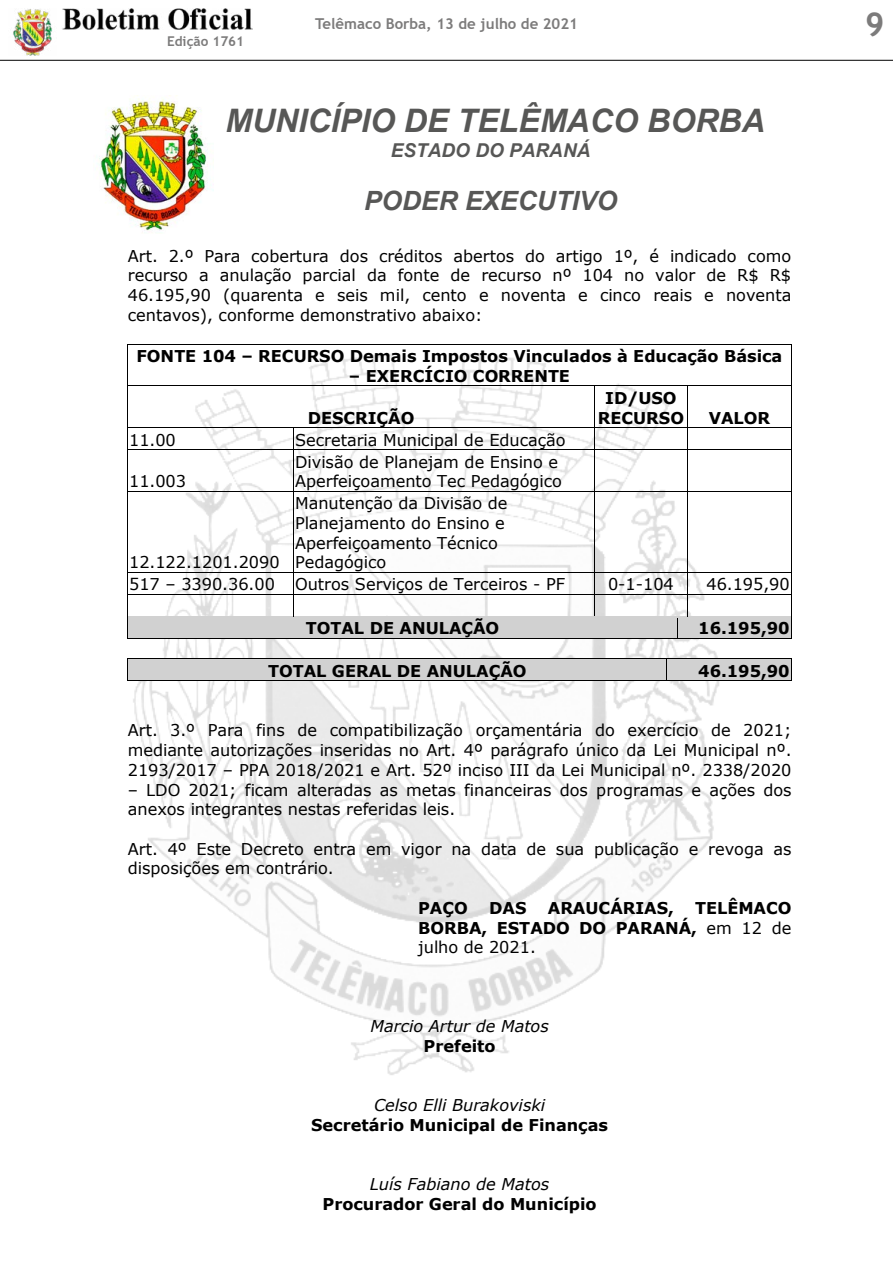
<style>
.page{position:relative;width:893px;height:1263px;background:#fff}
.page>*{position:absolute;margin:0;border:0;box-sizing:border-box;transform-origin:0 0}
.t1{font:700 33px "Trebuchet MS";color:#7c7b7b}
.t2{font:italic 700 32.4px "Arial";color:#575756}
.t3{font:italic 700 26.55px "Arial";color:#575756}
.t4{font:italic 700 19.05px "Arial";color:#575756}
.t5{font:16.35px/19.6px "Verdana";letter-spacing:-.005em;color:#000}
.t6{font:700 16.35px/19.8px "Verdana";letter-spacing:-.005em;color:#000;text-align:center}
.t7{font:italic 16.35px "Verdana";color:#000}
.t8{font:700 15px "Trebuchet MS";color:#7c7b7b}
.t9{font:700 13.5px "Trebuchet MS";color:#7c7b7b}
.s1{font-weight:400}
</style>
<div class="page">
<img style="left:13px;top:9px;width:39px;height:47px">
<img style="left:62px;top:8px;width:191px;height:21px">
<hr style="left:0;top:60px;width:893px;height:1px;background:#000">
<img style="left:99px;top:95px;width:109px;height:136px">
<img style="left:133px;top:353px;width:586px;height:722px">
<hr style="left:128px;top:344px;width:663px;height:1px;background:#000">
<hr style="left:127px;top:346px;width:1px;height:39px;background:#000">
<hr style="left:791px;top:346px;width:1px;height:39px;background:#000">
<hr style="left:128px;top:385px;width:466px;height:1px;background:#000">
<hr style="left:595px;top:385px;width:92px;height:1px;background:#000">
<hr style="left:688px;top:385px;width:103px;height:1px;background:#000">
<hr style="left:127px;top:388px;width:1px;height:39px;background:#000">
<hr style="left:594px;top:388px;width:1px;height:39px;background:#000">
<hr style="left:687px;top:388px;width:1px;height:39px;background:#000">
<hr style="left:791px;top:388px;width:1px;height:39px;background:#000">
<hr style="left:128px;top:427px;width:165px;height:1px;background:#000">
<hr style="left:294px;top:427px;width:300px;height:1px;background:#000">
<hr style="left:595px;top:427px;width:92px;height:1px;background:#000">
<hr style="left:688px;top:427px;width:103px;height:1px;background:#000">
<svg style="left:127px;top:427px;width:1px;height:24px"></svg>
<hr style="left:128px;top:449px;width:165px;height:1px;background:#000">
<svg style="left:293px;top:427px;width:1px;height:24px"></svg>
<hr style="left:294px;top:449px;width:300px;height:1px;background:#000">
<svg style="left:594px;top:427px;width:1px;height:24px"></svg>
<hr style="left:595px;top:449px;width:92px;height:1px;background:#000">
<svg style="left:687px;top:427px;width:1px;height:24px"></svg>
<hr style="left:688px;top:449px;width:103px;height:1px;background:#000">
<svg style="left:791px;top:427px;width:1px;height:24px"></svg>
<hr style="left:127px;top:451px;width:1px;height:40px;background:#000">
<hr style="left:293px;top:451px;width:1px;height:40px;background:#000">
<hr style="left:594px;top:451px;width:1px;height:40px;background:#000">
<hr style="left:687px;top:451px;width:1px;height:40px;background:#000">
<hr style="left:791px;top:451px;width:1px;height:40px;background:#000">
<hr style="left:128px;top:491px;width:165px;height:1px;background:#000">
<hr style="left:294px;top:491px;width:300px;height:1px;background:#000">
<hr style="left:595px;top:491px;width:92px;height:1px;background:#000">
<hr style="left:688px;top:491px;width:103px;height:1px;background:#000">
<hr style="left:127px;top:493px;width:1px;height:79px;background:#000">
<hr style="left:293px;top:493px;width:1px;height:79px;background:#000">
<hr style="left:594px;top:493px;width:1px;height:79px;background:#000">
<hr style="left:687px;top:493px;width:1px;height:79px;background:#000">
<hr style="left:791px;top:493px;width:1px;height:79px;background:#000">
<hr style="left:128px;top:572px;width:165px;height:1px;background:#000">
<hr style="left:294px;top:572px;width:300px;height:1px;background:#000">
<hr style="left:595px;top:572px;width:92px;height:1px;background:#000">
<hr style="left:688px;top:572px;width:103px;height:1px;background:#000">
<hr style="left:128px;top:594px;width:165px;height:1px;background:#000">
<hr style="left:294px;top:594px;width:300px;height:1px;background:#000">
<hr style="left:595px;top:594px;width:92px;height:1px;background:#000">
<hr style="left:688px;top:594px;width:103px;height:1px;background:#000">
<div style="left:129px;top:618px;width:547px;height:20px;background:#d1d1d1"></div>
<div style="left:679px;top:618px;width:111px;height:20px;background:#d1d1d1"></div>
<hr style="left:128px;top:616px;width:165px;height:2px;background:#d1d1d1">
<svg style="left:293px;top:572px;width:1px;height:46px"></svg>
<hr style="left:294px;top:616px;width:300px;height:2px;background:#d1d1d1">
<svg style="left:594px;top:572px;width:1px;height:46px"></svg>
<hr style="left:595px;top:616px;width:82px;height:2px;background:#d1d1d1">
<hr style="left:688px;top:616px;width:103px;height:2px;background:#d1d1d1">
<svg style="left:127px;top:572px;width:1px;height:67px"></svg>
<hr style="left:128px;top:638px;width:549px;height:1px;background:#000">
<svg style="left:677px;top:572px;width:11px;height:66px"></svg>
<hr style="left:677px;top:638px;width:114px;height:1px;background:#000">
<svg style="left:791px;top:572px;width:1px;height:67px"></svg>
<div style="left:129px;top:660px;width:536px;height:20px;background:#d1d1d1"></div>
<div style="left:668px;top:660px;width:122px;height:20px;background:#d1d1d1"></div>
<hr style="left:128px;top:658px;width:538px;height:1px;background:#000">
<hr style="left:128px;top:659px;width:538px;height:1px;background:#d1d1d1">
<hr style="left:667px;top:658px;width:124px;height:1px;background:#000">
<hr style="left:667px;top:659px;width:124px;height:1px;background:#d1d1d1">
<svg style="left:127px;top:658px;width:1px;height:23px"></svg>
<hr style="left:128px;top:680px;width:538px;height:1px;background:#000">
<svg style="left:666px;top:658px;width:1px;height:23px"></svg>
<hr style="left:667px;top:680px;width:124px;height:1px;background:#000">
<svg style="left:791px;top:658px;width:1px;height:23px"></svg>
<p class="t9" style="left:167px;top:33px;width:79px">Edição 1761</p>
<p class="t8" style="left:315px;top:14px;width:264px">Telêmaco Borba, 13 de julho de 2021</p>
<h1 class="t1" style="left:865px;top:3px;width:21px">9</h1>
<h2 class="t2" style="left:226px;top:99px;width:541px">MUNICÍPIO DE TELÊMACO BORBA</h2>
<p class="t4" style="left:391px;top:138px;width:201px">ESTADO DO PARANÁ</p>
<h3 class="t3" style="left:364px;top:183px;width:255px">PODER EXECUTIVO</h3>
<p class="t5" style="left:128px;top:246px;width:665px;text-align:justify">Art. 2.º Para cobertura dos créditos abertos do artigo 1º, é indicado como recurso a anulação parcial da fonte de recurso nº 104 no valor de R$ R$ 46.195,90 (quarenta e seis mil, cento e noventa e cinco reais e noventa centavos), conforme demonstrativo abaixo:</p>
<p class="t6" style="left:136px;top:346px;width:647px">FONTE 104 – RECURSO Demais Impostos Vinculados à Educação Básica</p>
<p class="t6" style="left:349px;top:366px;width:222px">– EXERCÍCIO CORRENTE</p>
<p class="t6" style="left:308px;top:408px;width:108px">DESCRIÇÃO</p>
<p class="t6" style="left:598px;top:388px;width:88px">ID/USO<br>RECURSO</p>
<p class="t6" style="left:709px;top:408px;width:63px">VALOR</p>
<p class="t5" style="left:129px;top:430px;width:48px">11.00</p>
<p class="t5" style="left:295px;top:430px;width:272px">Secretaria Municipal de Educação</p>
<p class="t5" style="left:129px;top:471px;width:58px">11.003</p>
<p class="t5" style="left:295px;top:452px;width:268px">Divisão de Planejam de Ensino e<br>Aperfeiçoamento Tec Pedagógico</p>
<p class="t5" style="left:295px;top:493px;width:214px">Manutenção da Divisão de<br>Planejamento do Ensino e<br>Aperfeiçoamento Técnico<br>Pedagógico</p>
<p class="t5" style="left:129px;top:574px;width:437px">517 – 3390.36.00 Outros Serviços de Terceiros - PF</p>
<p class="t5" style="left:608px;top:574px;width:67px">0-1-104</p>
<p class="t5" style="left:706px;top:574px;width:85px">46.195,90</p>
<p class="t6" style="left:306px;top:618px;width:195px">TOTAL DE ANULAÇÃO</p>
<p class="t6" style="left:698px;top:618px;width:93px">16.195,90</p>
<p class="t6" style="left:268px;top:660px;width:260px">TOTAL GERAL DE ANULAÇÃO</p>
<p class="t6" style="left:698px;top:660px;width:93px">46.195,90</p>
<p class="t5" style="left:129px;top:552px;width:152px">12.122.1201.2090</p>
<p class="t5" style="left:128px;top:720px;width:665px;text-align:justify">Art. 3.º Para fins de compatibilização orçamentária do exercício de 2021; mediante autorizações inseridas no Art. 4º parágrafo único da Lei Municipal nº.<br>2193/2017 – PPA 2018/2021 e Art. 52º inciso III da Lei Municipal nº. 2338/2020</p>
<p class="t5" style="left:128px;top:779px;width:665px">– LDO 2021; ficam alteradas as metas financeiras dos programas e ações dos anexos integrantes nestas referidas leis.</p>
<p class="t5" style="left:128px;top:839px;width:665px">Art. 4º Este Decreto entra em vigor na data de sua publicação e revoga as disposições em contrário.</p>
<p class="t6" style="left:418px;top:898px;width:51px">PAÇO</p>
<p class="t6" style="left:489px;top:898px;width:39px">DAS</p>
<p class="t6" style="left:548px;top:898px;width:128px">ARAUCÁRIAS,</p>
<p class="t6" style="left:418px;top:898px;width:375px;text-align:justify;text-indent:277px">TELÊMACO BORBA, ESTADO DO PARANÁ, <span class="s1">em 12 de julho de 2021.</span></p>
<p class="t7" style="left:370px;top:1015px;width:180px">Marcio Artur de Matos</p>
<p class="t6" style="left:424px;top:1036px;width:73px">Prefeito</p>
<p class="t7" style="left:374px;top:1094px;width:173px">Celso Elli Burakoviski</p>
<p class="t6" style="left:311px;top:1114px;width:298px">Secretário Municipal de Finanças</p>
<p class="t7" style="left:370px;top:1173px;width:181px">Luís Fabiano de Matos</p>
<p class="t6" style="left:323px;top:1193px;width:275px">Procurador Geral do Município</p>
</div>
